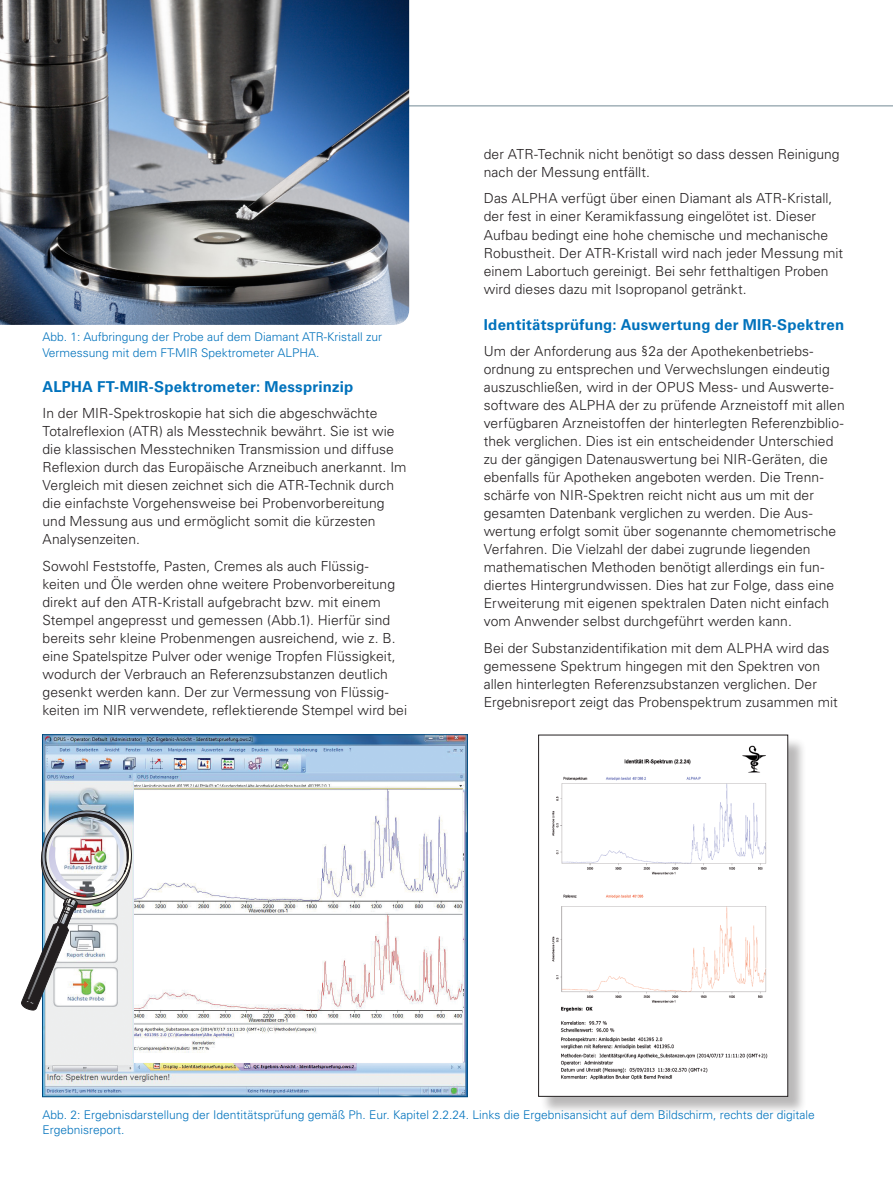
<style>
.page{position:relative;width:893px;height:1187px;background:#fff}
.page>*{position:absolute;margin:0;border:0;box-sizing:border-box;transform-origin:0 0}
.application_body{font:700 15px "Univers LT Std";letter-spacing:.015em;color:#0072bc}
.brochure_body{font:700 15px "Univers LT Std";letter-spacing:.015em;color:#0072bc}
.application_body-2{font:300 13.8px/18px "Univers LT Std";color:#231f20}
.brochure_body-2{font:300 13.8px/18px "Univers LT Std";color:#231f20}
.brochure_title-techn{font:300 12px/15.3px "Univers LT Std";color:#0072bc}
</style>
<div class="page">
<hr style="left:171px;top:105px;width:722px;height:1px;background:#738a95">
<img style="left:0;top:0;width:409px;height:325px">
<img style="left:44px;top:736px;width:422px;height:358px">
<div style="left:540px;top:736px;width:267px;height:379px;background:#231f20;opacity:.31"></div>
<img style="left:540px;top:736px;width:246px;height:358px">
<div style="left:538px;top:734px;width:250px;height:362px;border:1px solid #231f20"></div>
<img style="left:134px;top:781px;width:328px;height:280px">
<svg style="left:21px;top:804px;width:116px;height:206px"></svg>
<p class="brochure_title-techn" style="left:43px;top:329px;width:341px">Abb. 1: Aufbringung der Probe auf dem Diamant ATR-Kristall zur<br>Vermessung mit dem FT-MIR Spektrometer ALPHA.</p>
<p class="brochure_body" style="left:43px;top:377px;width:312px">ALPHA FT-MIR-Spektrometer: Messprinzip</p>
<p class="application_body-2" style="left:43px;top:404px;width:366px">In der MIR-Spektroskopie hat sich die abgeschwächte Totalreflexion (ATR) als Messtechnik bewährt. Sie ist wie die klassischen Messtechniken Transmission und diffuse Reflexion durch das Europäische Arzneibuch anerkannt. Im Vergleich mit diesen zeichnet sich die ATR-Technik durch die einfachste Vorgehensweise bei Probenvorbereitung und Messung aus und ermöglicht somit die kürzesten Analysenzeiten.</p>
<p class="application_body-2" style="left:43px;top:557px;width:366px">Sowohl Feststoffe, Pasten, Cremes als auch Flüssig&shy;keiten und Öle werden ohne weitere Probenvorbereitung direkt auf den ATR-Kristall aufgebracht bzw. mit einem Stempel angepresst und gemessen (Abb.1). Hierfür sind bereits sehr kleine Probenmengen ausreichend, wie z. B. eine Spatelspitze Pulver oder wenige Tropfen Flüssigkeit, wodurch der Verbrauch an Referenzsubstanzen deutlich gesenkt werden kann. Der zur Vermessung von Flüssig&shy;keiten im NIR verwendete, reflektierende Stempel wird bei</p>
<p class="application_body-2" style="left:484px;top:145px;width:357px">der ATR-Technik nicht benötigt so dass dessen Reinigung nach der Messung entfällt.</p>
<p class="application_body-2" style="left:484px;top:189px;width:361px">Das ALPHA verfügt über einen Diamant als ATR-Kristall, der fest in einer Keramikfassung eingelötet ist. Dieser Aufbau bedingt eine hohe chemische und mechanische Robustheit. Der ATR-Kristall wird nach jeder Messung mit einem Labortuch gereinigt. Bei sehr fetthaltigen Proben wird dieses dazu mit Isopropanol getränkt.</p>
<p class="application_body" style="left:484px;top:315px;width:362px">Identitätsprüfung: Auswertung der MIR-Spektren</p>
<p class="brochure_body-2" style="left:484px;top:342px;width:362px">Um der Anforderung aus §2a der Apothekenbetriebs&shy;ordnung zu entsprechen und Verwechslungen eindeutig auszuschließen, wird in der OPUS Mess- und Auswerte&shy;software des ALPHA der zu prüfende Arzneistoff mit allen verfügbaren Arzneistoffen der hinterlegten Referenzbiblio&shy;thek verglichen. Dies ist ein entscheidender Unterschied zu der gängigen Datenauswertung bei NIR-Geräten, die ebenfalls für Apotheken angeboten werden. Die Trenn&shy;schärfe von NIR-Spektren reicht nicht aus um mit der gesamten Datenbank verglichen zu werden. Die Aus&shy;wertung erfolgt somit über sogenannte chemometrische Verfahren. Die Vielzahl der dabei zugrunde liegenden mathematischen Methoden benötigt allerdings ein fun&shy;diertes Hintergrundwissen. Dies hat zur Folge, dass eine Erweiterung mit eigenen spektralen Daten nicht einfach vom Anwender selbst durchgeführt werden kann.</p>
<p class="brochure_body-2" style="left:484px;top:638px;width:356px">Bei der Substanzidentifikation mit dem ALPHA wird das gemessene Spektrum hingegen mit den Spektren von allen hinterlegten Referenzsubstanzen verglichen. Der Ergebnisreport zeigt das Probenspektrum zusammen mit</p>
<p class="brochure_title-techn" style="left:43px;top:1107px;width:774px">Abb. 2: Ergebnisdarstellung der Identitätsprüfung gemäß Ph. Eur. Kapitel 2.2.24. Links die Ergebnisansicht auf dem Bildschirm, rechts der digitale<br>Ergebnisreport.</p>
</div>
